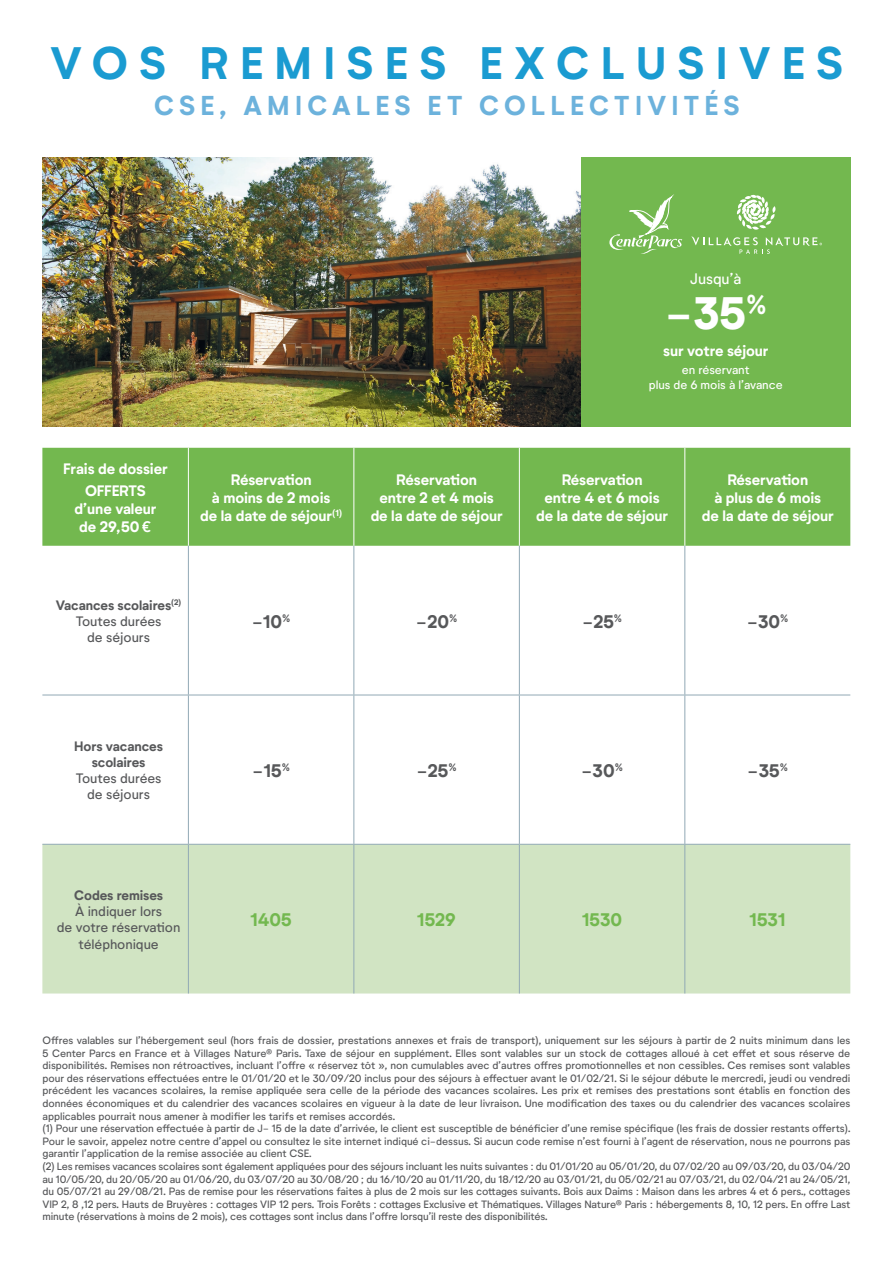
<style>
.page{position:relative;width:893px;height:1263px;background:#fff}
.page>*{position:absolute;margin:0;border:0;box-sizing:border-box;transform-origin:0 0}
.t1{font:700 45px "Neutrif Studio";letter-spacing:.25em;color:#1a9bd1}
.t2{font:800 45px "Neutrif Studio";color:#fff}
.t3{font:700 27px "Neutrif Studio";letter-spacing:.19em;color:#6cb2dc}
.t4{font:700 18px "Neutrif Studio";color:#57585a}
.t5{font:700 18px "Neutrif Studio";color:#73b84f}
.t6{font:700 15px/18px "Neutrif Studio";letter-spacing:-.01em;color:#fff;text-align:center}
.t7{font:15px "Neutrif Studio";color:#fff}
.t8{font:13.5px/16.2px "Neutrif Studio";letter-spacing:-.005em;color:#57585a;text-align:center}
.t9{font:700 13.5px/16.2px "Neutrif Studio";letter-spacing:-.01em;color:#57585a;text-align:center}
.t10{font:12px/14.4px "Neutrif Studio";letter-spacing:-.005em;color:#fff;text-align:center}
.t11{font:10.5px/12.6px "Neutrif Studio";letter-spacing:-.005em;color:#57585a}
.s1{font-weight:700}
</style>
<div class="page">
<img style="left:43px;top:157px;width:538px;height:269px">
<div style="left:581px;top:157px;width:269px;height:269px;background:#73b84f"></div>
<svg style="left:609px;top:194px;width:73px;height:60px"></svg>
<svg style="left:737px;top:195px;width:39px;height:35px"></svg>
<svg style="left:692px;top:237px;width:130px;height:17px"></svg>
<div style="left:42px;top:448px;width:808px;height:98px;background:#73b84f"></div>
<div style="left:42px;top:845px;width:808px;height:148px;background:#d1e4c3"></div>
<hr style="left:188px;top:448px;width:1px;height:98px;background:#fff">
<hr style="left:353px;top:448px;width:1px;height:98px;background:#fff">
<hr style="left:519px;top:448px;width:1px;height:98px;background:#fff">
<hr style="left:684px;top:448px;width:1px;height:98px;background:#fff">
<hr style="left:188px;top:546px;width:1px;height:149px;background:#91a9b5">
<hr style="left:353px;top:546px;width:1px;height:149px;background:#91a9b5">
<hr style="left:519px;top:546px;width:1px;height:149px;background:#91a9b5">
<hr style="left:684px;top:546px;width:1px;height:149px;background:#91a9b5">
<hr style="left:42px;top:695px;width:146px;height:1px;background:#91a9b5">
<hr style="left:188px;top:695px;width:1px;height:149px;background:#91a9b5">
<hr style="left:188px;top:695px;width:166px;height:1px;background:#91a9b5">
<hr style="left:354px;top:695px;width:165px;height:1px;background:#91a9b5">
<hr style="left:519px;top:695px;width:166px;height:1px;background:#91a9b5">
<hr style="left:353px;top:695px;width:1px;height:149px;background:#91a9b5">
<hr style="left:519px;top:695px;width:1px;height:149px;background:#91a9b5">
<hr style="left:684px;top:695px;width:1px;height:149px;background:#91a9b5">
<hr style="left:685px;top:695px;width:165px;height:1px;background:#91a9b5">
<hr style="left:42px;top:844px;width:146px;height:1px;background:#91a9b5">
<hr style="left:188px;top:845px;width:1px;height:148px;background:#91a9b5">
<hr style="left:188px;top:844px;width:166px;height:1px;background:#91a9b5">
<hr style="left:354px;top:844px;width:165px;height:1px;background:#91a9b5">
<hr style="left:519px;top:844px;width:166px;height:1px;background:#91a9b5">
<hr style="left:353px;top:845px;width:1px;height:148px;background:#91a9b5">
<hr style="left:519px;top:845px;width:1px;height:148px;background:#91a9b5">
<hr style="left:684px;top:845px;width:1px;height:148px;background:#91a9b5">
<hr style="left:685px;top:844px;width:165px;height:1px;background:#91a9b5">
<h1 class="t1" style="left:50px;top:35px;width:794px">VOS REMISES EXCLUSIVES</h1>
<h2 class="t3" style="left:154px;top:88px;width:587px">CSE, AMICALES ET COLLECTIVITÉS</h2>
<h3 class="t7" style="left:690px;top:270px;width:53px">Jusqu’à</h3>
<h1 class="t2" style="left:665px;top:285px;width:104px">-35<sup>%</sup></h1>
<h3 class="t6" style="left:663px;top:341px;width:107px">sur votre séjour</h3>
<p class="t10" style="left:649px;top:363px;width:135px">en réservant<br>plus de 6 mois à l’avance</p>
<h3 class="t6" style="left:63px;top:457px;width:106px;line-height:22.5px">Frais de dossier<br>OFFERTS</h3>
<h3 class="t6" style="left:75px;top:500px;width:83px">d’une valeur de 29,50€</h3>
<h3 class="t6" style="left:200px;top:471px;width:143px">Réservation<br>à moins de 2 mois<br>de la date de séjour<sup>(1)</sup></h3>
<h3 class="t6" style="left:371px;top:471px;width:133px">Réservation<br>entre 2 et 4 mois de la date de séjour</h3>
<h3 class="t6" style="left:536px;top:471px;width:133px">Réservation<br>entre 4 et 6 mois de la date de séjour</h3>
<h3 class="t6" style="left:702px;top:471px;width:133px">Réservation<br>à plus de 6 mois<br>de la date de séjour</h3>
<p class="t8" style="left:56px;top:597px;width:127px"><span class="s1">Vacances scolaires</span><sup>(2)<br></sup>Toutes durées<br>de séjours</p>
<h3 class="t4" style="left:252px;top:610px;width:40px">-10<sup>%</sup></h3>
<h3 class="t4" style="left:416px;top:610px;width:43px">-20<sup>%</sup></h3>
<h3 class="t4" style="left:582px;top:610px;width:42px">-25<sup>%</sup></h3>
<h3 class="t4" style="left:747px;top:610px;width:43px">-30<sup>%</sup></h3>
<p class="t9" style="left:74px;top:738px;width:90px">Hors vacances scolaires</p>
<p class="t8" style="left:76px;top:770px;width:87px">Toutes durées de séjours</p>
<h3 class="t4" style="left:252px;top:759px;width:39px">-15<sup>%</sup></h3>
<h3 class="t4" style="left:416px;top:759px;width:42px">-25<sup>%</sup></h3>
<h3 class="t4" style="left:581px;top:759px;width:43px">-30<sup>%</sup></h3>
<h3 class="t4" style="left:747px;top:759px;width:42px">-35<sup>%</sup></h3>
<p class="t9" style="left:74px;top:887px;width:91px">Codes remises</p>
<p class="t8" style="left:57px;top:903px;width:125px">À indiquer lors<br>de votre réservation téléphonique</p>
<h3 class="t5" style="left:251px;top:908px;width:42px">1405</h3>
<h3 class="t5" style="left:417px;top:908px;width:40px">1529</h3>
<h3 class="t5" style="left:582px;top:908px;width:42px">1530</h3>
<h3 class="t5" style="left:750px;top:908px;width:38px">1531</h3>
<p class="t11" style="left:43px;top:1034px;width:809px">Offres valables sur l’hébergement seul (hors frais de dossier, prestations annexes et frais de transport), uniquement sur les séjours à partir de 2 nuits minimum dans les 5 Center Parcs en France et à Villages Nature® Paris. Taxe de séjour en supplément. Elles sont valables sur un stock de cottages alloué à cet effet et sous réserve de disponibilités. Remises non rétroactives, incluant l’offre « réservez tôt », non cumulables avec d’autres offres promotionnelles et non cessibles. Ces remises sont valables pour des réservations effectuées entre le 01/01/20 et le 30/09/20 inclus pour des séjours à effectuer avant le 01/02/21. Si le séjour débute le mercredi, jeudi ou vendredi précédent les vacances scolaires, la remise appliquée sera celle de la période des vacances scolaires. Les prix et remises des prestations sont établis en fonction des données économiques et du calendrier des vacances scolaires en vigueur à la date de leur livraison. Une modification des taxes ou du calendrier des vacances scolaires applicables pourrait nous amener à modifier les tarifs et remises accordés.<br>(1) Pour une réservation effectuée à partir de J- 15 de la date d’arrivée, le client est susceptible de bénéficier d’une remise spécifique (les frais de dossier restants offerts).<br>Pour le savoir, appelez notre centre d’appel ou consultez le site internet indiqué ci-dessus. Si aucun code remise n’est fourni à l’agent de réservation, nous ne pourrons pas garantir l’application de la remise associée au client CSE.<br>(2) Les remises vacances scolaires sont également appliquées pour des séjours incluant les nuits suivantes : du 01/01/20 au 05/01/20, du 07/02/20 au 09/03/20, du 03/04/20 au 10/05/20, du 20/05/20 au 01/06/20, du 03/07/20 au 30/08/20 ; du 16/10/20 au 01/11/20, du 18/12/20 au 03/01/21, du 05/02/21 au 07/03/21, du 02/04/21 au 24/05/21, du 05/07/21 au 29/08/21. Pas de remise pour les réservations faites à plus de 2 mois sur les cottages suivants. Bois aux Daims : Maison dans les arbres 4 et 6 pers., cottages VIP 2, 8 ,12 pers. Hauts de Bruyères : cottages VIP 12 pers. Trois Forêts : cottages Exclusive et Thématiques. Villages Nature® Paris : hébergements 8, 10, 12 pers. En offre Last minute (réservations à moins de 2 mois), ces cottages sont inclus dans l’offre lorsqu’il reste des disponibilités.</p>
</div>
